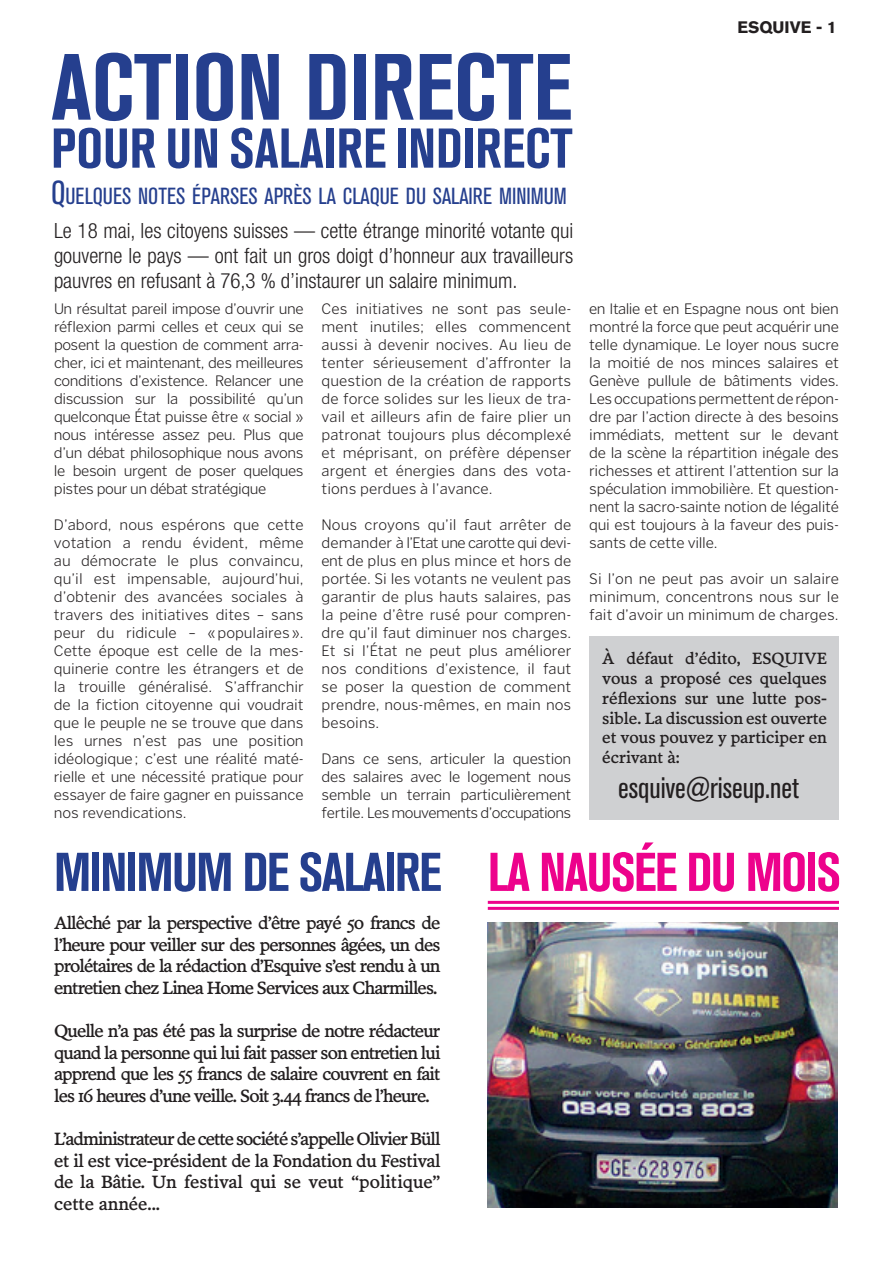
<style>
.page{position:relative;width:893px;height:1263px;background:#fff}
.page>*{position:absolute;margin:0;border:0;box-sizing:border-box;transform-origin:0 0}
.t1{font:700 condensed 93px "Akzidenz Grotesk BQ";color:#253f8e}
.t2{font:700 condensed 55.5px "Akzidenz Grotesk BQ";color:#253f8e}
.t3{font:700 condensed 54px "Akzidenz Grotesk BQ";letter-spacing:-.03em;color:#253f8e}
.t4{font:700 condensed 54px "Akzidenz Grotesk BQ";letter-spacing:-.03em;color:#ed028c}
.t5{font:condensed 30px "Akzidenz Grotesk BQ";color:#231f20}
.t6{font:condensed 23.1px "Akzidenz Grotesk BQ";color:#253f8e}
.t7{font:300 condensed 21px/25.2px "Helvetica Neue LT Std";color:#231f20;text-align:justify}
.t8{font:18px/21.6px "Poynter Text Roman Four";letter-spacing:-.05em;color:#231f20;text-align:justify}
.t9{font:16.5px/19.8px "Poynter Text Roman Four";letter-spacing:-.005em;color:#231f20;text-align:justify}
.t10{font:700 16.5px "Akzidenz Grotesk BQ";color:#231f20}
.t11{font:300 15px/18px "Poynter Text Sans";letter-spacing:-.01em;color:#231f20;text-align:justify}
.s1{font-size:33px}
</style>
<div class="page">
<div style="left:589px;top:636px;width:250px;height:183px;background:#cfd0d2"></div>
<img style="left:488px;top:922px;width:350px;height:285px">
<hr style="left:488px;top:901px;width:351px;height:3px;background:#ed028c">
<hr style="left:488px;top:907px;width:351px;height:3px;background:#ed028c">
<h1 class="t1" style="left:51px;top:34px;width:523px">ACTION DIRECTE</h1>
<h2 class="t2" style="left:51px;top:117px;width:523px">POUR UN SALAIRE INDIRECT</h2>
<h3 class="t6" style="left:51px;top:183px;width:517px"><span class="s1">Q</span>UELQUES NOTES ÉPARSES APRÈS LA CLAQUE DU SALAIRE MINIMUM</h3>
<h3 class="t7" style="left:54px;top:217px;width:521px">Le 18 mai, les citoyens suisses — cette étrange minorité votante qui gouverne le pays — ont fait un gros doigt d’honneur aux travailleurs pauvres en refusant à 76,3 % d’instaurer un salaire minimum.</h3>
<p class="t10" style="left:737px;top:17px;width:101px">ESQUIVE - 1</p>
<p class="t11" style="left:54px;top:299px;width:251px">Un résultat pareil impose d’ouvrir une réflexion parmi celles et ceux qui se posent la question de comment arra&shy;cher, ici et maintenant, des meilleures conditions d’existence. Relancer une discussion sur la possibilité qu’un quelconque État puisse être « social » nous intéresse assez peu. Plus que d’un débat philosophique nous avons le besoin urgent de poser quelques pistes pour un débat stratégique</p>
<p class="t11" style="left:54px;top:515px;width:251px">D’abord, nous espérons que cette votation a rendu évident, même au démocrate le plus convaincu, qu’il est impensable, aujourd’hui, d’obtenir des avancées sociales à travers des initiatives dites – sans peur du ridicule – «populaires».<br>Cette époque est celle de la mes&shy;quinerie contre les étrangers et de la trouille généralisé. S’affranchir de la fiction citoyenne qui voudrait que le peuple ne se trouve que dans les urnes n’est pas une position idéologique; c’est une réalité maté&shy;rielle et une nécessité pratique pour essayer de faire gagner en puissance nos revendications.</p>
<p class="t11" style="left:322px;top:299px;width:251px">Ces initiatives ne sont pas seule&shy;ment inutiles; elles commencent aussi à devenir nocives. Au lieu de tenter sérieusement d’affronter la question de la création de rapports de force solides sur les lieux de tra&shy;vail et ailleurs afin de faire plier un patronat toujours plus décomplexé et méprisant, on préfère dépenser argent et énergies dans des vota&shy;tions perdues à l’avance.</p>
<p class="t11" style="left:322px;top:515px;width:251px">Nous croyons qu’il faut arrêter de demander à l’Etat une carotte qui devi&shy;ent de plus en plus mince et hors de portée. Si les votants ne veulent pas garantir de plus hauts salaires, pas la peine d’être rusé pour compren&shy;dre qu’il faut diminuer nos charges.<br>Et si l’État ne peut plus améliorer nos conditions d’existence, il faut se poser la question de comment prendre, nous-mêmes, en main nos besoins.</p>
<p class="t11" style="left:322px;top:749px;width:251px">Dans ce sens, articuler la question des salaires avec le logement nous semble un terrain particulièrement fertile. Les mouvements d’occupations</p>
<p class="t11" style="left:589px;top:299px;width:251px">en Italie et en Espagne nous ont bien montré la force que peut acquérir une telle dynamique. Le loyer nous sucre la moitié de nos minces salaires et Genève pullule de bâtiments vides.<br>Les occupations permettent de répon&shy;dre par l’action directe à des besoins immédiats, mettent sur le devant de la scène la répartition inégale des richesses et attirent l’attention sur la spéculation immobilière. Et question&shy;nent la sacro-sainte notion de légalité qui est toujours à la faveur des puis&shy;sants de cette ville.</p>
<p class="t11" style="left:589px;top:569px;width:251px">Si l’on ne peut pas avoir un salaire minimum, concentrons nous sur le fait d’avoir un minimum de charges.</p>
<p class="t9" style="left:602px;top:648px;width:226px">À défaut d’édito, ESQUIVE vous a proposé ces quelques réflexions sur une lutte pos&shy;sible. La discussion est ouverte et vous pouvez y participer en écrivant à:</p>
<h3 class="t5" style="left:618px;top:771px;width:182px">esquive@riseup.net</h3>
<h3 class="t4" style="left:488px;top:841px;width:355px">LA NAUSÉE DU MOIS</h3>
<h3 class="t3" style="left:54px;top:841px;width:389px">MINIMUM DE SALAIRE</h3>
<p class="t8" style="left:54px;top:911px;width:388px">Allêché par la perspective d’être payé 50 francs de l’heure pour veiller sur des personnes âgées, un des prolétaires de la rédaction d’Esquive s’est rendu à un entretien chez Linea Home Services aux Charmilles.</p>
<p class="t8" style="left:54px;top:1019px;width:388px">Quelle n’a pas été pas la surprise de notre rédacteur quand la personne qui lui fait passer son entretien lui apprend que les 55 francs de salaire couvrent en fait les 16 heures d’une veille. Soit 3.44 francs de l’heure.</p>
<p class="t8" style="left:54px;top:1127px;width:388px">L’administrateur de cette société s’appelle Olivier Büll et il est vice-président de la Fondation du Festival de la Bâtie. Un festival qui se veut “politique” cette année...</p>
</div>
